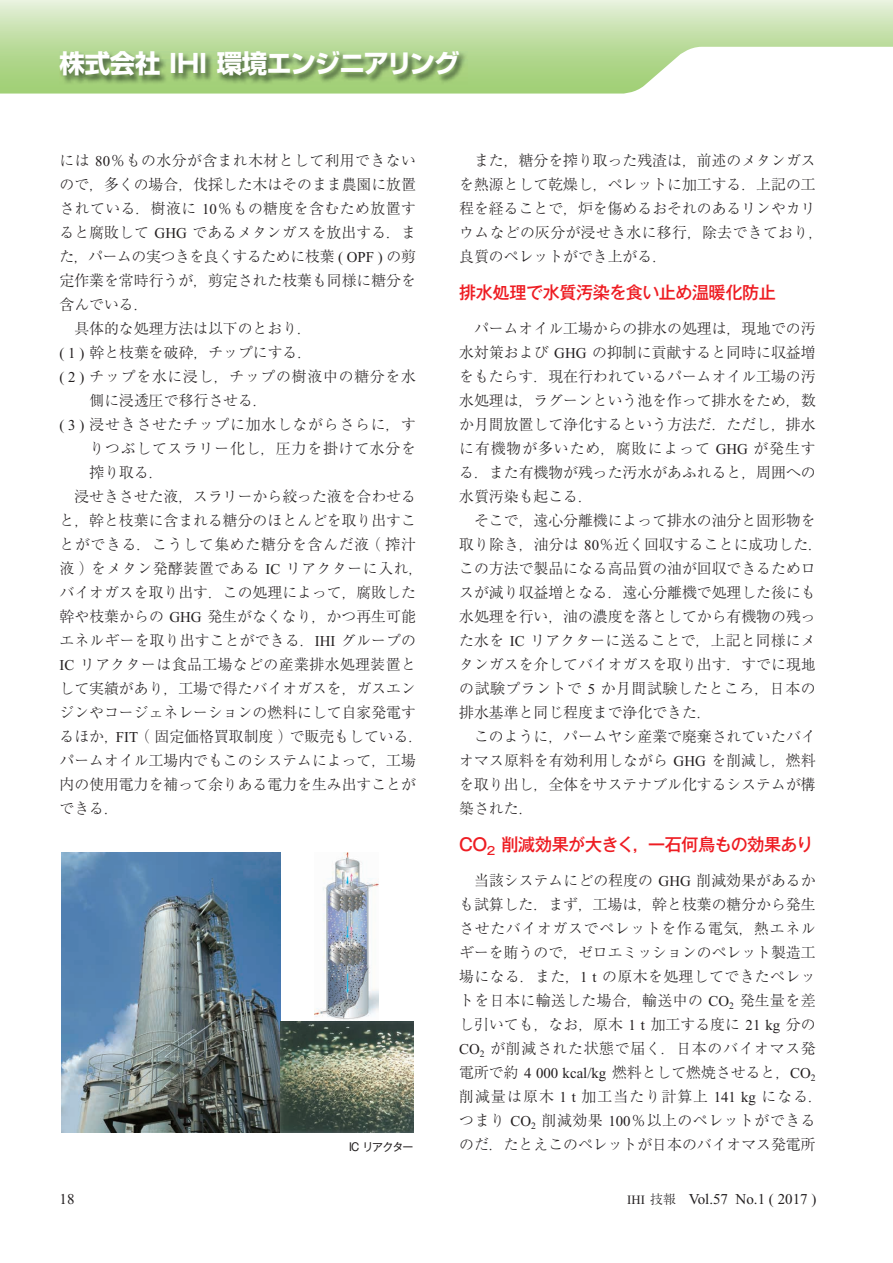
<style>
.page{position:relative;width:893px;height:1263px;background:#fff}
.page>*{position:absolute;margin:0;border:0;box-sizing:border-box;transform-origin:0 0}
.t1{font:700 25.5px "Shin Go Pro";letter-spacing:-.035em;color:#fff}
.t2{font:500 17.25px "Gothic MB101 Pro";letter-spacing:-.025em;color:#ee1d23}
.t3{font:300 15px/24px "Ryumin Pro";color:#231f20}
.t4{font:300 15px "Ryumin Pro";letter-spacing:.03em;color:#231f20}
.t5{font:300 15px "Ryumin Pro";letter-spacing:.05em;color:#231f20}
.t6{font:300 15px "Ryumin Pro";letter-spacing:-.025em;color:#231f20}
.t7{font:15px "Times New Roman";color:#231f20}
.t8{font:300 15px "Ryumin Pro";letter-spacing:.035em;color:#231f20}
.t9{font:300 15px "Ryumin Pro";letter-spacing:.045em;color:#231f20}
.t10{font:10.95px "Gothic MB101 Pro";letter-spacing:-.085em;color:#231f20}
.s1{font-family:"Times New Roman";font-weight:400}
.s2{font-size:12.75px}
.s3{font-family:"Ryumin Pro";font-weight:300;font-size:12.75px}
</style>
<div class="page">
<svg style="left:0;top:0;width:893px;height:94px"></svg>
<img style="left:60px;top:51px;width:407px;height:33px">
<img style="left:315px;top:852px;width:64px;height:168px">
<img style="left:62px;top:852px;width:218px;height:280px">
<img style="left:280px;top:1021px;width:133px;height:111px">
<h1 class="t1" style="left:59px;top:44px;width:402px">株式会社 IHI 環境エンジニアリング</h1>
<p class="t4" style="left:60px;top:149px;width:358px">には <span class="s1">80</span>％もの水分が含まれ木材として利用できない</p>
<p class="t3" style="left:60px;top:171px;width:358px">ので，多くの場合，伐採した木はそのまま農園に放置</p>
<p class="t4" style="left:60px;top:197px;width:358px">されている．樹液に <span class="s1">10</span>％もの糖度を含むため放置す</p>
<p class="t3" style="left:60px;top:219px;width:358px">ると腐敗して <span class="s1">GHG</span> であるメタンガスを放出する．ま</p>
<p class="t6" style="left:59px;top:245px;width:358px">た，パームの実つきを良くするために枝葉 <span class="s1">( OPF )</span> の剪</p>
<p class="t3" style="left:60px;top:267px;width:358px">定作業を常時行うが，剪定された枝葉も同様に糖分を</p>
<p class="t3" style="left:60px;top:291px;width:91px">含んでいる．</p>
<p class="t3" style="left:74px;top:315px;width:239px">具体的な処理方法は以下のとおり．</p>
<p class="t3" style="left:60px;top:339px;width:254px"><span class="s1">( 1 )</span> 幹と枝葉を破砕，チップにする．</p>
<p class="t5" style="left:60px;top:365px;width:358px"><span class="s1">( 2 )</span> チップを水に浸し，チップの樹液中の糖分を水</p>
<p class="t3" style="left:90px;top:387px;width:180px">側に浸透圧で移行させる．</p>
<p class="t5" style="left:60px;top:413px;width:358px"><span class="s1">( 3 )</span> 浸せきさせたチップに加水しながらさらに，す</p>
<p class="t5" style="left:90px;top:437px;width:328px">りつぶしてスラリー化し，圧力を掛けて水分を</p>
<p class="t3" style="left:90px;top:459px;width:76px">搾り取る．</p>
<p class="t3" style="left:74px;top:483px;width:343px">浸せきさせた液，スラリーから絞った液を合わせる</p>
<p class="t3" style="left:60px;top:507px;width:358px">と，幹と枝葉に含まれる糖分のほとんどを取り出すこ</p>
<p class="t9" style="left:60px;top:533px;width:358px">とができる．こうして集めた糖分を含んだ液（搾汁</p>
<p class="t8" style="left:60px;top:557px;width:365px">液）をメタン発酵装置である <span class="s1">IC</span> リアクターに入れ，</p>
<p class="t3" style="left:60px;top:579px;width:358px">バイオガスを取り出す．この処理によって，腐敗した</p>
<p class="t3" style="left:60px;top:603px;width:358px">幹や枝葉からの <span class="s1">GHG</span> 発生がなくなり，かつ再生可能</p>
<p class="t3" style="left:60px;top:627px;width:358px">エネルギーを取り出すことができる．<span class="s1">IHI</span> グループの</p>
<p class="t4" style="left:60px;top:653px;width:358px"><span class="s1">IC</span> リアクターは食品工場などの産業排水処理装置と</p>
<p class="t3" style="left:60px;top:675px;width:358px">して実績があり，工場で得たバイオガスを，ガスエン</p>
<p class="t3" style="left:60px;top:699px;width:358px">ジンやコージェネレーションの燃料にして自家発電す</p>
<p class="t3" style="left:60px;top:723px;width:365px">るほか，<span class="s1">FIT</span>（固定価格買取制度）で販売もしている．</p>
<p class="t3" style="left:60px;top:747px;width:358px">パームオイル工場内でもこのシステムによって，工場</p>
<p class="t3" style="left:60px;top:771px;width:358px">内の使用電力を補って余りある電力を生み出すことが</p>
<p class="t3" style="left:60px;top:795px;width:61px">できる．</p>
<p class="t10" style="left:349px;top:1138px;width:66px">IC リアクター</p>
<p class="t3" style="left:459px;top:147px;width:365px;text-indent:15px">また，糖分を搾り取った残渣は，前述のメタンガスを熱源として乾燥し，ペレットに加工する．上記の工程を経ることで，炉を傷めるおそれのあるリンやカリウムなどの灰分が浸せき水に移行，除去できており，良質のペレットができ上がる．</p>
<p class="t2" style="left:459px;top:278px;width:318px">排水処理で水質汚染を食い止め温暖化防止</p>
<p class="t3" style="left:459px;top:315px;width:358px;text-align:justify;text-indent:15px">パームオイル工場からの排水の処理は，現地での汚水対策および <span class="s1">GHG</span> の抑制に貢献すると同時に収益増をもたらす．現在行われているパームオイル工場の汚水処理は，ラグーンという池を作って排水をため，数か月間放置して浄化するという方法だ．ただし，排水に有機物が多いため，腐敗によって <span class="s1">GHG</span> が発生する．また有機物が残った汚水があふれると，周囲への水質汚染も起こる．</p>
<p class="t3" style="left:459px;top:507px;width:365px;text-indent:15px">そこで，遠心分離機によって排水の油分と固形物を取り除き，油分は <span class="s1">80</span>％近く回収することに成功した．この方法で製品になる高品質の油が回収できるためロスが減り収益増となる．遠心分離機で処理した後にも水処理を行い，油の濃度を落としてから有機物の残った水を <span class="s1">IC</span> リアクターに送ることで，上記と同様にメタンガスを介してバイオガスを取り出す．すでに現地の試験プラントで <span class="s1">5</span> か月間試験したところ，日本の排水基準と同じ程度まで浄化できた．</p>
<p class="t3" style="left:459px;top:723px;width:358px;text-align:justify;text-indent:15px">このように，パームヤシ産業で廃棄されていたバイオマス原料を有効利用しながら <span class="s1">GHG</span> を削減し，燃料を取り出し，全体をサステナブル化するシステムが構築された．</p>
<p class="t2" style="left:459px;top:830px;width:356px">CO<sub>2</sub> 削減効果が大きく，一石何鳥もの効果あり</p>
<p class="t3" style="left:459px;top:867px;width:365px;text-align:center">当該システムにどの程度の <span class="s1">GHG</span> 削減効果があるか<br>も試算した．まず，工場は，幹と枝葉の糖分から発生させたバイオガスでペレットを作る電気，熱エネルギーを賄うので，ゼロエミッションのペレット製造工場になる．また，<span class="s1">1 t</span> の原木を処理してできたペレットを日本に輸送した場合，輸送中の <span class="s1">CO</span><sub>2</sub> 発生量を差し引いても，なお，原木 <span class="s1">1 t</span> 加工する度に <span class="s1">21 kg</span> 分の<br><span class="s1">CO</span><sub>2</sub> が削減された状態で届く．日本のバイオマス発電所で約 <span class="s1">4 000 kcal/kg</span> 燃料として燃焼させると，<span class="s1">CO</span><sub>2</sub>削減量は原木 <span class="s1">1 t</span> 加工当たり計算上 <span class="s1">141 kg</span> になる．つまり <span class="s1">CO</span><sub>2</sub> 削減効果 <span class="s1">100</span>％以上のペレットができるのだ．たとえこのペレットが日本のバイオマス発電所</p>
<p class="t7" style="left:60px;top:1191px;width:16px">18</p>
<p class="t7" style="left:627px;top:1191px;width:191px"><span class="s2">IHI</span> <span class="s3">技報　</span>Vol.57 No.1 ( 2017 )</p>
</div>
